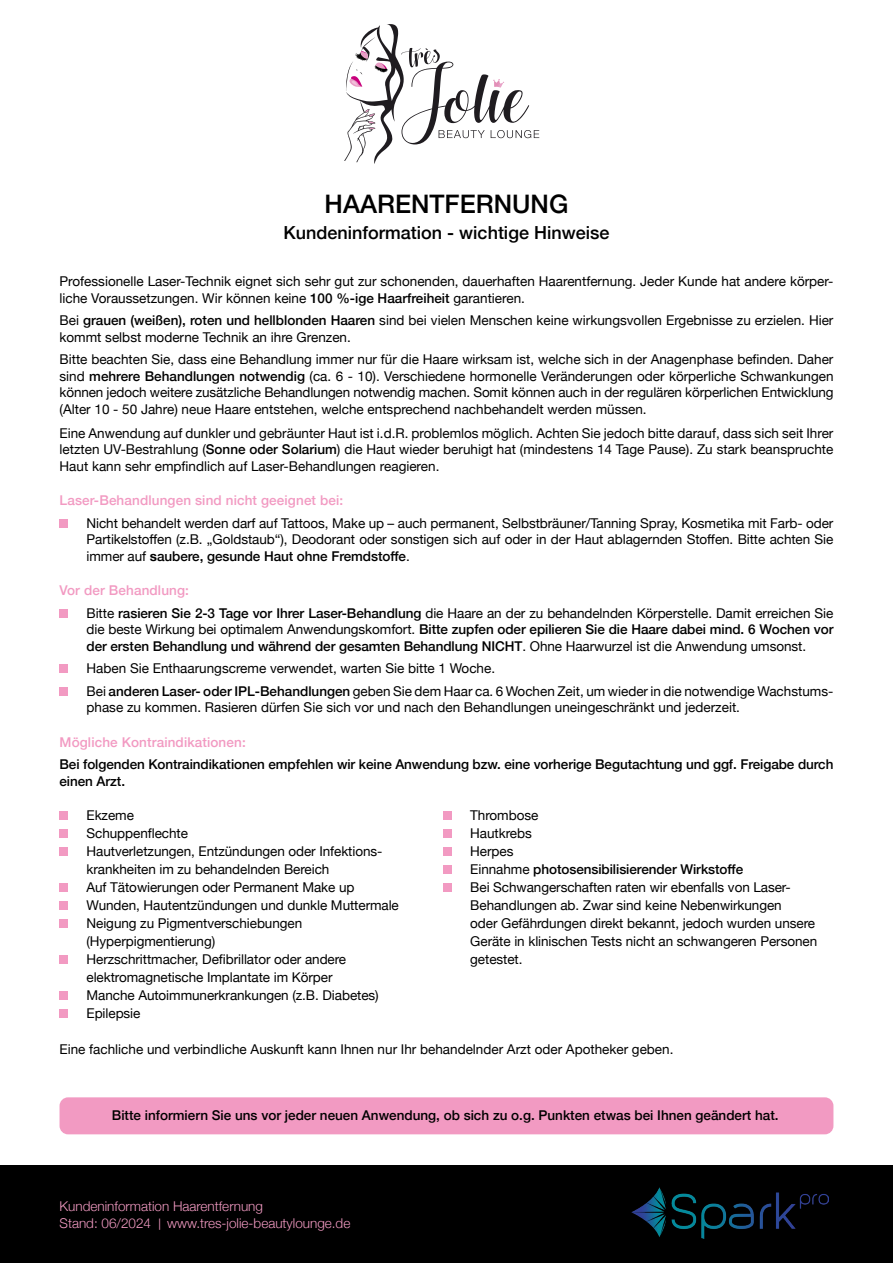
<style>
.page{position:relative;width:893px;height:1263px;background:#fff}
.page>*{position:absolute;margin:0;border:0;box-sizing:border-box;transform-origin:0 0}
.t1{font:500 25.5px "Helvetica Neue";color:#000}
.t2{font:500 18px "Helvetica Neue";color:#000}
.t3{font:13.5px/18px "Helvetica Neue";letter-spacing:-.005em;color:#000}
.t4{font:500 13.5px/16.5px "Helvetica Neue";letter-spacing:-.005em;color:#000}
.t5{font:300 13.5px/16.5px "Helvetica Neue";color:#f29ac2}
.t6{font:500 13.5px "Helvetica Neue";letter-spacing:.01em;color:#f29ac2}
.s1{font-weight:500}
.s2{font-weight:700}
.s3{font-weight:500;color:#f29ac2}
.s4{font-weight:400}
.s5{font-family:"Ginger Pro"}
</style>
<div class="page">
<div style="left:0;top:1165px;width:893px;height:98px;background:#000"></div>
<svg style="left:344px;top:24px;width:195px;height:140px"></svg>
<div style="left:60px;top:519px;width:8px;height:9px;background:#f29ac2"></div>
<div style="left:60px;top:609px;width:8px;height:9px;background:#f29ac2"></div>
<div style="left:60px;top:665px;width:8px;height:8px;background:#f29ac2"></div>
<div style="left:60px;top:687px;width:8px;height:9px;background:#f29ac2"></div>
<div style="left:60px;top:1097px;width:773px;height:37px;background:#f29ac2;border-radius:9px"></div>
<div style="left:60px;top:812px;width:8px;height:8px;background:#f29ac2"></div>
<div style="left:60px;top:830px;width:8px;height:8px;background:#f29ac2"></div>
<div style="left:60px;top:848px;width:8px;height:8px;background:#f29ac2"></div>
<div style="left:60px;top:884px;width:8px;height:8px;background:#f29ac2"></div>
<div style="left:60px;top:902px;width:8px;height:8px;background:#f29ac2"></div>
<div style="left:60px;top:920px;width:8px;height:8px;background:#f29ac2"></div>
<div style="left:60px;top:956px;width:8px;height:8px;background:#f29ac2"></div>
<div style="left:60px;top:992px;width:8px;height:8px;background:#f29ac2"></div>
<div style="left:60px;top:1010px;width:8px;height:8px;background:#f29ac2"></div>
<div style="left:443px;top:812px;width:9px;height:8px;background:#f29ac2"></div>
<div style="left:443px;top:830px;width:9px;height:8px;background:#f29ac2"></div>
<div style="left:443px;top:848px;width:9px;height:8px;background:#f29ac2"></div>
<div style="left:443px;top:866px;width:9px;height:8px;background:#f29ac2"></div>
<div style="left:443px;top:884px;width:9px;height:8px;background:#f29ac2"></div>
<img style="left:632px;top:1188px;width:197px;height:50px">
<h1 class="t1" style="left:325px;top:183px;width:245px">HAARENTFERNUNG</h1>
<h2 class="t2" style="left:284px;top:218px;width:327px">Kundeninformation - wichtige Hinweise</h2>
<p class="t3" style="left:60px;top:274px;width:775px;line-height:16.5px">Professionelle Laser-Technik eignet sich sehr gut zur schonenden, dauerhaften Haarentfernung. Jeder Kunde hat andere körper&shy;liche Voraussetzungen. Wir können keine <span class="s1">100 %-ige Haarfreiheit</span> garantieren.</p>
<p class="t3" style="left:60px;top:313px;width:775px;line-height:16.5px">Bei <span class="s1">grauen (weißen), roten und hellblonden Haaren</span> sind bei vielen Menschen keine wirkungsvollen Ergebnisse zu erzielen. Hier kommt selbst moderne Technik an ihre Grenzen.</p>
<p class="t3" style="left:60px;top:352px;width:775px;line-height:16.5px;text-align:justify">Bitte beachten Sie, dass eine Behandlung immer nur für die Haare wirksam ist, welche sich in der Anagenphase befinden. Daher sind <span class="s1">mehrere Behandlungen notwendig</span> (ca. 6 - 10). Verschiedene hormonelle Veränderungen oder körperliche Schwankungen können jedoch weitere zusätzliche Behandlungen notwendig machen. Somit können auch in der regulären körperlichen Entwicklung (Alter 10 - 50 Jahre) neue Haare entstehen, welche entsprechend nachbehandelt werden müssen.</p>
<p class="t3" style="left:60px;top:425px;width:775px;line-height:16.5px;text-align:justify">Eine Anwendung auf dunkler und gebräunter Haut ist i.d.R. problemlos möglich. Achten Sie jedoch bitte darauf, dass sich seit Ihrer letzten UV-Bestrahlung (<span class="s1">Sonne oder Solarium</span>) die Haut wieder beruhigt hat (mindestens 14 Tage Pause). Zu stark beanspruchte Haut kann sehr empfindlich auf Laser-Behandlungen reagieren.</p>
<p class="t6" style="left:60px;top:489px;width:285px">Laser-Behandlungen sind nicht geeignet bei:</p>
<p class="t3" style="left:87px;top:515px;width:748px;line-height:16.5px;text-align:justify">Nicht behandelt werden darf auf Tattoos, Make up – auch permanent, Selbstbräuner/Tanning Spray, Kosmetika mit Farb- oder Partikelstoffen (z.B. „Goldstaub“), Deodorant oder sonstigen sich auf oder in der Haut ablagernden Stoffen. Bitte achten Sie immer auf <span class="s2">s</span><span class="s1">aubere, gesunde Haut ohne Fremdstoffe</span>.</p>
<p class="t3" style="left:87px;top:580px;width:748px;line-height:22.5px;text-indent:-27px"><span class="s3">Vor der Behandlung:<br></span>Bitte <span class="s1">rasieren Sie 2-3 Tage vor Ihrer Laser-Behandlung</span> die Haare an der zu behandelnden Körperstelle. Damit erreichen Sie</p>
<p class="t4" style="left:87px;top:620px;width:748px"><span class="s4">die beste Wirkung bei optimalem Anwendungskomfort.</span> Bitte zupfen oder epilieren Sie die Haare dabei mind. 6 Wochen vor der ersten Behandlung und während der gesamten Behandlung NICHT<span class="s4">. Ohne Haarwurzel ist die Anwendung umsonst.</span></p>
<p class="t3" style="left:87px;top:658px;width:748px;line-height:22.5px">Haben Sie Enthaarungscreme verwendet, warten Sie bitte 1 Woche.<br>Bei <span class="s1">anderen Laser- oder IPL-Behandlungen</span> geben Sie dem Haar ca. 6 Wochen Zeit, um wieder in die notwendige Wachstums-</p>
<p class="t3" style="left:87px;top:699px;width:655px">phase zu kommen. Rasieren dürfen Sie sich vor und nach den Behandlungen uneingeschränkt und jederzeit.</p>
<p class="t6" style="left:60px;top:731px;width:188px">Mögliche Kontraindikationen:</p>
<p class="t4" style="left:60px;top:755px;width:775px">Bei folgenden Kontraindikationen empfehlen wir keine Anwendung bzw. eine vorherige Begutachtung und ggf. Freigabe durch einen Arzt.</p>
<p class="t3" style="left:87px;top:807px;width:314px">Ekzeme<br>Schuppenflechte<br>Hautverletzungen, Entzündungen oder Infektions&shy;krankheiten im zu behandelnden Bereich<br>Auf Tätowierungen oder Permanent Make up Wunden, Hautentzündungen und dunkle Muttermale Neigung zu Pigmentverschiebungen (Hyperpigmentierung)<br>Herzschrittmacher, Defibrillator oder andere elektromagnetische Implantate im Körper<br>Manche Autoimmunerkrankungen (z.B. Diabetes)<br>Epilepsie</p>
<p class="t3" style="left:470px;top:807px;width:348px">Thrombose<br>Hautkrebs<br>Herpes<br>Einnahme <span class="s1">photosensibilisierender Wirkstoffe<br></span>Bei Schwangerschaften raten wir ebenfalls von Laser-Behandlungen ab. Zwar sind keine Nebenwirkungen<br>oder Gefährdungen direkt bekannt, jedoch wurden unsere Geräte in klinischen Tests nicht an schwangeren Personen getestet.</p>
<p class="t3" style="left:60px;top:1041px;width:615px">Eine fachliche und verbindliche Auskunft kann Ihnen nur Ihr behandelnder Arzt oder Apotheker geben.</p>
<p class="t4" style="left:112px;top:1106px;width:668px">Bitte informiern Sie uns vor jeder neuen Anwendung, ob sich zu o.g. Punkten etwas bei Ihnen geändert hat.</p>
<p class="t5" style="left:60px;top:1197px;width:292px">Kundeninformation Haarentfernung<br>Stand: 06/2024 <span class="s5">|</span> www.tres-jolie-beautylounge.de</p>
</div>
